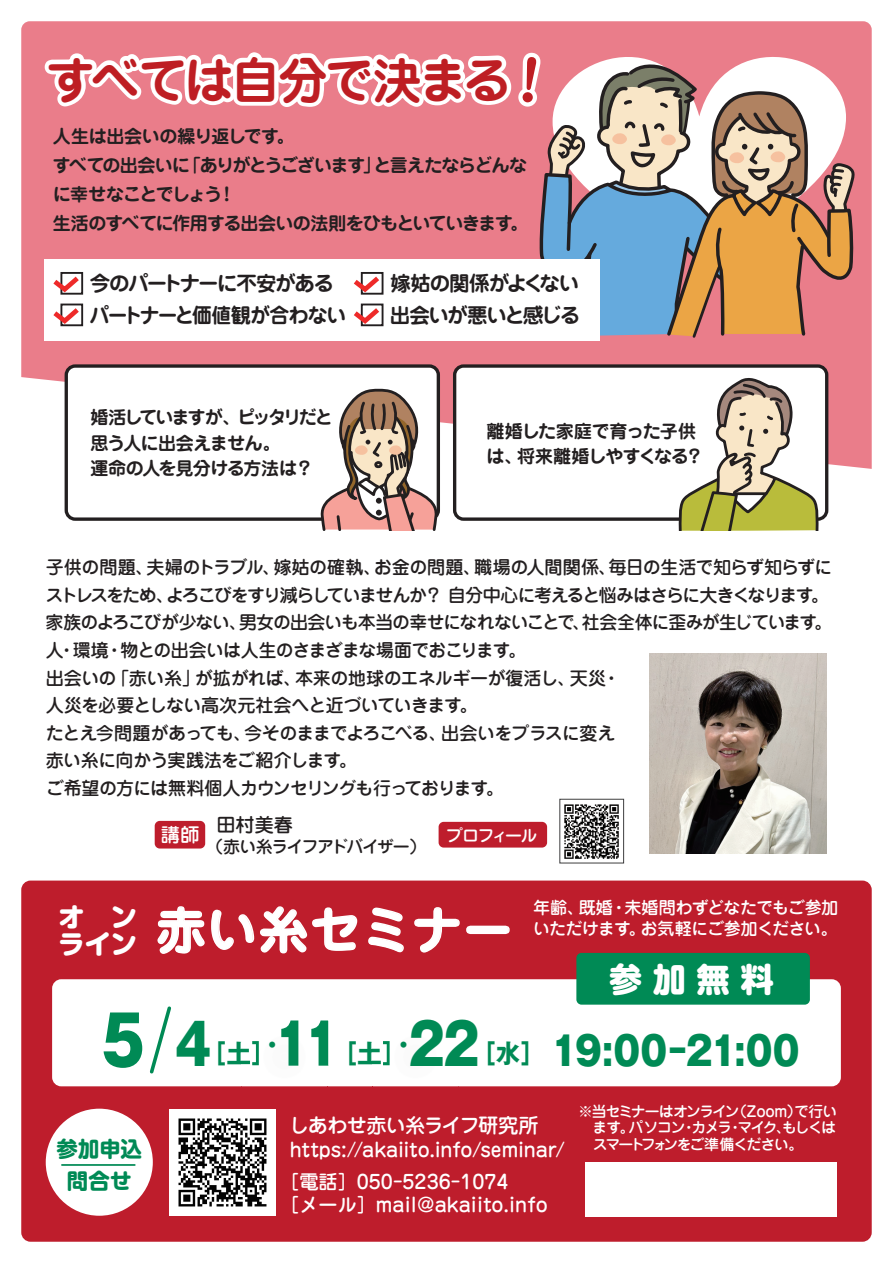
<style>
.page{position:relative;width:893px;height:1263px;background:#fff}
.page>*{position:absolute;margin:0;border:0;box-sizing:border-box;transform-origin:0 0}
.t1{font:700 49.95px "Jun 501 Pro";letter-spacing:.025em;color:#fff}
.t2{font:700 49.2px "Jun 501 Pro";letter-spacing:-.05em;color:#be1e23}
.t3{font:800 39.3px "Gothic MB101 Pro";letter-spacing:-.02em;color:#008a55;scale:.9 1}
.t4{font:800 33px "Shin M Go Pro";color:#fff}
.t5{font:800 26.25px "Shin M Go Pro";color:#fff}
.t6{font:700 21.3px/32.1px "Shin M Go Pro";letter-spacing:.01em;color:#008a55;text-align:center}
.t7{font:700 20.55px/32.1px "Jun 501 Pro";letter-spacing:-.075em;color:#231f20}
.t8{font:500 20.25px "Jun 34 Pro";letter-spacing:-.045em;color:#fff}
.t9{font:500 19.2px/22.4px "Jun 34 Pro";color:#fff}
.t10{font:500 19.2px "Jun 34 Pro";color:#231f20}
.t11{font:500 18px/27.6px "Jun 34 Pro";letter-spacing:-.05em;color:#231f20}
.t12{font:700 18px/29px "Jun 501 Pro";letter-spacing:-.06em;color:#231f20}
.t13{font:700 18px/25.5px "Jun 501 Pro";letter-spacing:-.04em;color:#231f20}
.t14{font:500 16.95px/21.3px "Jun 34 Pro";letter-spacing:-.045em;color:#fff}
.t15{font:500 16.95px "Jun 34 Pro";letter-spacing:-.08em;color:#231f20}
.t16{font:500 14.85px/16.6px "Jun 34 Pro";letter-spacing:-.105em;color:#fff;text-align:justify}
.s1{font-size:67.05px}
.s2{font-size:56.25px}
.s3{font-weight:700;font-size:25.5px}
</style>
<div class="page">
<div style="left:21px;top:880px;width:851px;height:362px;background:#be1d2c;border-radius:9px"></div>
<div style="left:52px;top:979px;width:789px;height:107px;background:#fff;border-radius:9px"></div>
<svg style="left:21px;top:21px;width:851px;height:448px;background:#eb8995"></svg>
<div style="left:553px;top:21px;width:293px;height:25px;background:#ea7d8a"></div>
<div style="left:586px;top:1162px;width:251px;height:55px;background:#fff"></div>
<div style="left:455px;top:366px;width:372px;height:153px;background:#fff;border-radius:9px"></div>
<div style="left:453px;top:364px;width:375px;height:157px;border:3px solid #231f20;border-radius:9px"></div>
<div style="left:66px;top:366px;width:372px;height:153px;background:#fff;border-radius:9px"></div>
<div style="left:65px;top:364px;width:375px;height:157px;border:3px solid #231f20;border-radius:9px"></div>
<svg style="left:677px;top:378px;width:143px;height:153px"></svg>
<svg style="left:157px;top:906px;width:201px;height:48px"></svg>
<svg style="left:368px;top:907px;width:36px;height:46px"></svg>
<svg style="left:414px;top:907px;width:96px;height:46px"></svg>
<div style="left:46px;top:1109px;width:107px;height:107px;background:#fff;border-radius:50%"></div>
<hr style="left:62px;top:1164px;width:73px;height:2px;background:#008a55">
<img style="left:169px;top:1109px;width:106px;height:106px">
<div style="left:576px;top:953px;width:234px;height:52px;background:#008a55;border-radius:5px"></div>
<svg style="left:320px;top:387px;width:118px;height:144px"></svg>
<div style="left:439px;top:822px;width:108px;height:25px;background:#be1d2c;border-radius:5px"></div>
<img style="left:564px;top:804px;width:55px;height:55px">
<div style="left:560px;top:799px;width:64px;height:64px;border:1px solid #3e3e3f"></div>
<div style="left:155px;top:821px;width:50px;height:27px;background:#be1d2c;border-radius:5px"></div>
<img style="left:649px;top:653px;width:177px;height:200px">
<img style="left:241px;top:1020px;width:86px;height:67px">
<img style="left:281px;top:1020px;width:17px;height:46px">
<img style="left:311px;top:1020px;width:16px;height:46px">
<img style="left:241px;top:1041px;width:18px;height:24px">
<img style="left:373px;top:1065px;width:86px;height:22px">
<img style="left:373px;top:1041px;width:17px;height:24px">
<svg style="left:150px;top:1006px;width:21px;height:68px"></svg>
<svg style="left:40px;top:46px;width:816px;height:294px"></svg>
<h2 class="t2" style="left:47px;top:41px;width:467px">すべては自分で決まる</h2>
<p class="t12" style="left:53px;top:120px;width:477px">人生は出会いの繰り返しです。<br>すべての出会いに「ありがとうございます」と言えたならどんなに幸せなことでしょう！<br>生活のすべてに作用する出会いの法則をひもといていきます。</p>
<p class="t7" style="left:90px;top:265px;width:258px">今のパートナーに不安があるパートナーと価値観が合わない</p>
<p class="t7" style="left:390px;top:265px;width:192px">嫁姑の関係がよくない出会いが悪いと感じる</p>
<p class="t12" style="left:90px;top:403px;width:244px;line-height:25.5px">婚活していますが、ピッタリだと思う人に出会えません。<br>運命の人を見分ける方法は？</p>
<p class="t13" style="left:486px;top:416px;width:219px">離婚した家庭で育った子供は、将来離婚しやすくなる？</p>
<p class="t11" style="left:46px;top:551px;width:788px">子供の問題、夫婦のトラブル、嫁姑の確執、お金の問題、職場の人間関係、毎日の生活で知らず知らずにストレスをため、よろこびをすり減らしていませんか？ 自分中心に考えると悩みはさらに大きくなります。家族のよろこびが少ない、男女の出会いも本当の幸せになれないことで、社会全体に歪みが生じています。人・環境・物との出会いは人生のさまざまな場面でおこります。<br>出会いの「赤い糸」が拡がれば、本来の地球のエネルギーが復活し、天災・<br>人災を必要としない高次元社会へと近づいていきます。<br>たとえ今問題があっても、今そのままでよろこべる、出会いをプラスに変え<br>赤い糸に向かう実践法をご紹介します。<br>ご希望の方には無料個人カウンセリングも行っております。</p>
<p class="t9" style="left:161px;top:822px;width:40px">講師</p>
<p class="t10" style="left:217px;top:809px;width:78px">田村美春</p>
<p class="t15" style="left:206px;top:833px;width:222px">（赤い糸ライフアドバイザー）</p>
<p class="t14" style="left:446px;top:823px;width:93px">プロフィール</p>
<h3 class="t5" style="left:58px;top:895px;width:80px">オ　ン</h3>
<h1 class="t1" style="left:58px;top:890px;width:456px"><sub>ライン</sub> 赤い糸セミナー</h1>
<p class="t14" style="left:533px;top:895px;width:307px">年齢、既婚・未婚問わずどなたでもご参加いただけます。お気軽にご参加ください。</p>
<h3 class="t4" style="left:609px;top:952px;width:166px">参 加 無 料</h3>
<h3 class="t3" style="left:101px;top:1018px;width:778px"><span class="s1">5</span> <span class="s2">4</span><span class="s3">［土］</span><sup>・</sup><span class="s2">11</span><span class="s3">［土］</span><sup>・</sup><span class="s2">22</span><span class="s3">［水］</span> 19:00-21:00</h3>
<p class="t8" style="left:289px;top:1109px;width:251px">しあわせ赤い糸ライフ研究所</p>
<p class="t6" style="left:56px;top:1130px;width:87px">参加申込問合せ</p>
<p class="t9" style="left:290px;top:1136px;width:277px">https://akaiito.info/seminar/</p>
<p class="t9" style="left:280px;top:1169px;width:269px">［電話］050-5236-1074<br>［メール］mail@akaiito.info</p>
<p class="t16" style="left:593px;top:1101px;width:246px;text-indent:-14px">※当セミナーはオンライン（Zoom）で行います。パソコン・カメラ・マイク、もしくはスマートフォンをご準備ください。</p>
</div>
